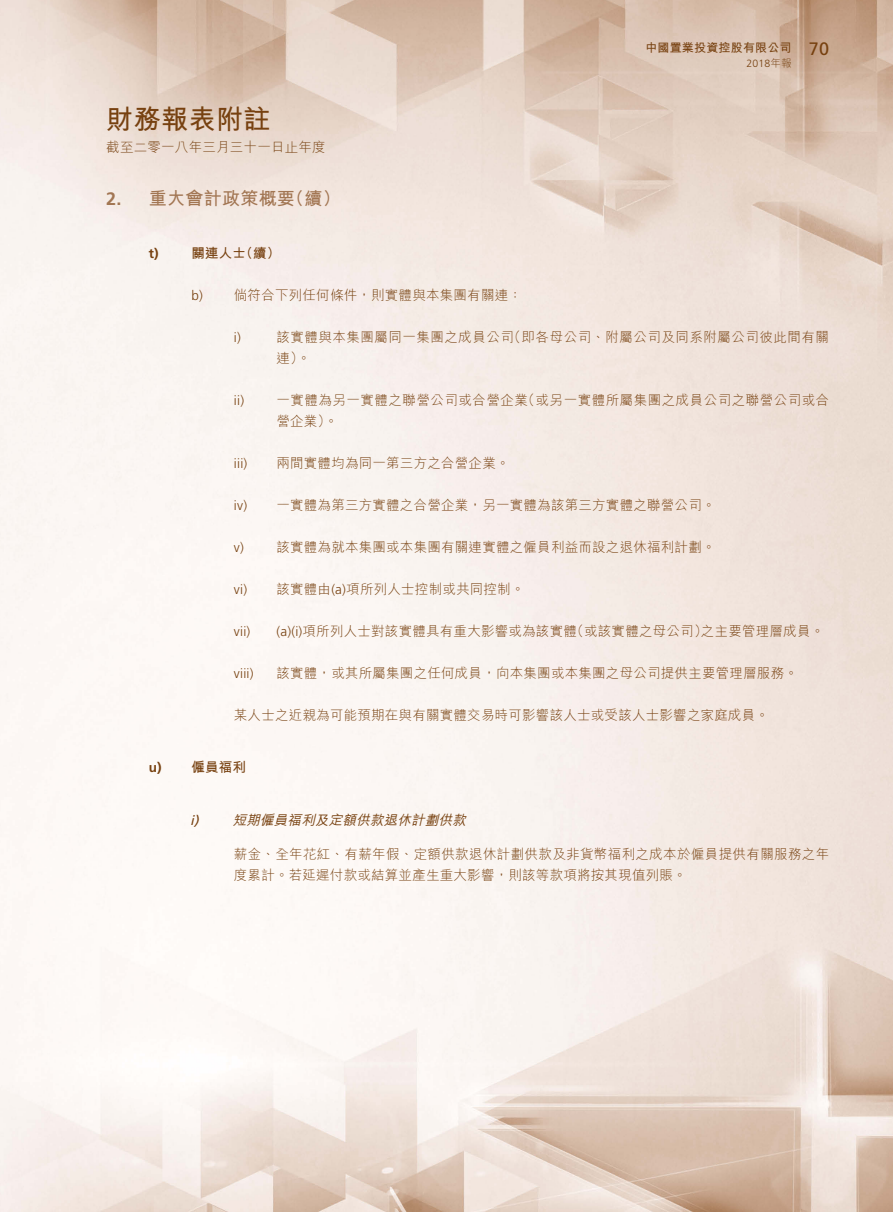
<style>
.page{position:relative;width:893px;height:1212px;background:#fff}
.page>*{position:absolute;margin:0;border:0;box-sizing:border-box;transform-origin:0 0}
.t1{font:700 27px "M Hei HK";letter-spacing:.015em;color:#774110}
.t2{font:700 18px "M Hei HK";letter-spacing:.015em;color:#a27653}
.t3{font:18px "Frutiger LT Std";color:#774110}
.t4{font:700 18px "Frutiger LT Std";color:#a27653}
.t5{font:300 13.5px/21px "M Hei HK";letter-spacing:.015em;color:#774110}
.t6{font:300 13.5px "M Hei HK";letter-spacing:.04em;color:#774110}
.t7{font:300 13.5px "Frutiger LT Std";letter-spacing:.015em;color:#774110}
.t8{font:italic 500 13.5px "M Hei HK";color:#774110}
.t9{font:700 13.5px "M Hei HK";letter-spacing:.015em;color:#774110}
.t10{font:700 13.5px "Frutiger LT Std";color:#774110}
.t11{font:italic 13.5px "Frutiger LT Std";color:#774110}
.t12{font:700 12px "M Hei HK";letter-spacing:.015em;color:#774110}
.t13{font:300 10.5px "Frutiger LT Std";color:#774110}
.s1{font-family:"M Hei HK"}
.s2{font-family:"Frutiger LT Std"}
</style>
<div class="page">
<img style="left:0;top:0;width:893px;height:1212px">
<h1 class="t1" style="left:106px;top:99px;width:166px">財務報表附註</h1>
<p class="t5" style="left:106px;top:136px;width:221px">截至二零一八年三月三十一日止年度</p>
<h2 class="t4" style="left:106px;top:188px;width:17px">2.</h2>
<h2 class="t2" style="left:149px;top:185px;width:148px">重大會計政策概要</h2>
<h2 class="t2" style="left:286px;top:185px;width:56px">（續(</h2>
<p class="t10" style="left:149px;top:245px;width:11px">t)</p>
<p class="t9" style="left:240px;top:243px;width:42px">（續(</p>
<p class="t9" style="left:191px;top:243px;width:56px">關連人士</p>
<p class="t7" style="left:191px;top:287px;width:13px">b)</p>
<p class="t5" style="left:234px;top:284px;width:290px">倘符合下列任何條件，則實體與本集團有關連：</p>
<p class="t12" style="left:645px;top:38px;width:148px">中國置業投資控股有限公司</p>
<p class="t13" style="left:746px;top:57px;width:47px">2018<span class="s1">年報</span></p>
<h2 class="t3" style="left:809px;top:38px;width:22px">70</h2>
<p class="t10" style="left:149px;top:759px;width:14px">u)</p>
<p class="t7" style="left:234px;top:329px;width:8px">) i</p>
<p class="t6" style="left:508px;top:327px;width:323px">（即各母公司、附屬公司及同系附屬公司彼此間有關</p>
<p class="t6" style="left:276px;top:327px;width:239px">該實體與本集團屬同一集團之成員公司</p>
<p class="t5" style="left:276px;top:347px;width:36px">連。(</p>
<p class="t7" style="left:234px;top:392px;width:12px">ii)</p>
<p class="t6" style="left:522px;top:390px;width:309px">（或另一實體所屬集團之成員公司之聯營公司或合</p>
<p class="t6" style="left:276px;top:390px;width:253px">一實體為另一實體之聯營公司或合營企業</p>
<p class="t7" style="left:234px;top:455px;width:15px">iii)</p>
<p class="t5" style="left:276px;top:410px;width:63px">營企業。(</p>
<p class="t5" style="left:276px;top:452px;width:235px">兩間實體均為同一第三方之合營企業。</p>
<p class="t7" style="left:234px;top:497px;width:15px">iv)</p>
<p class="t5" style="left:276px;top:494px;width:441px">一實體為第三方實體之合營企業，另一實體為該第三方實體之聯營公司。</p>
<p class="t7" style="left:234px;top:539px;width:11px">v)</p>
<p class="t5" style="left:276px;top:536px;width:441px">該實體為就本集團或本集團有關連實體之僱員利益而設之退休福利計劃。</p>
<p class="t7" style="left:234px;top:581px;width:15px">vi)</p>
<p class="t5" style="left:276px;top:578px;width:250px">該實體由 <span class="s2">)a(</span> 項所列人士控制或共同控制。</p>
<p class="t7" style="left:234px;top:623px;width:18px">vii)</p>
<p class="t5" style="left:570px;top:620px;width:139px">（或該實體之母公司）</p>
<p class="t5" style="left:701px;top:620px;width:125px">之主要管理層成員。</p>
<p class="t5" style="left:276px;top:620px;width:302px"><span class="s2">(a )i) (</span> 項所列人士對該實體具有重大影響或為該實體</p>
<p class="t5" style="left:276px;top:662px;width:523px">該實體，或其所屬集團之任何成員，向本集團或本集團之母公司提供主要管理層服務。</p>
<p class="t7" style="left:234px;top:665px;width:21px">viii)</p>
<p class="t5" style="left:234px;top:704px;width:537px">某人士之近親為可能預期在與有關實體交易時可影響該人士或受該人士影響之家庭成員。</p>
<p class="t9" style="left:191px;top:757px;width:56px">僱員福利</p>
<p class="t11" style="left:194px;top:812px;width:10px">)</p>
<p class="t11" style="left:190px;top:812px;width:9px">i</p>
<p class="t8" style="left:233px;top:810px;width:239px">短期僱員福利及定額供款退休計劃供款</p>
<p class="t5" style="left:234px;top:843px;width:597px">薪金、全年花紅、有薪年假、定額供款退休計劃供款及非貨幣福利之成本於僱員提供有關服務之年度累計。若延遲付款或結算並產生重大影響，則該等款項將按其現值列賬。</p>
</div>
